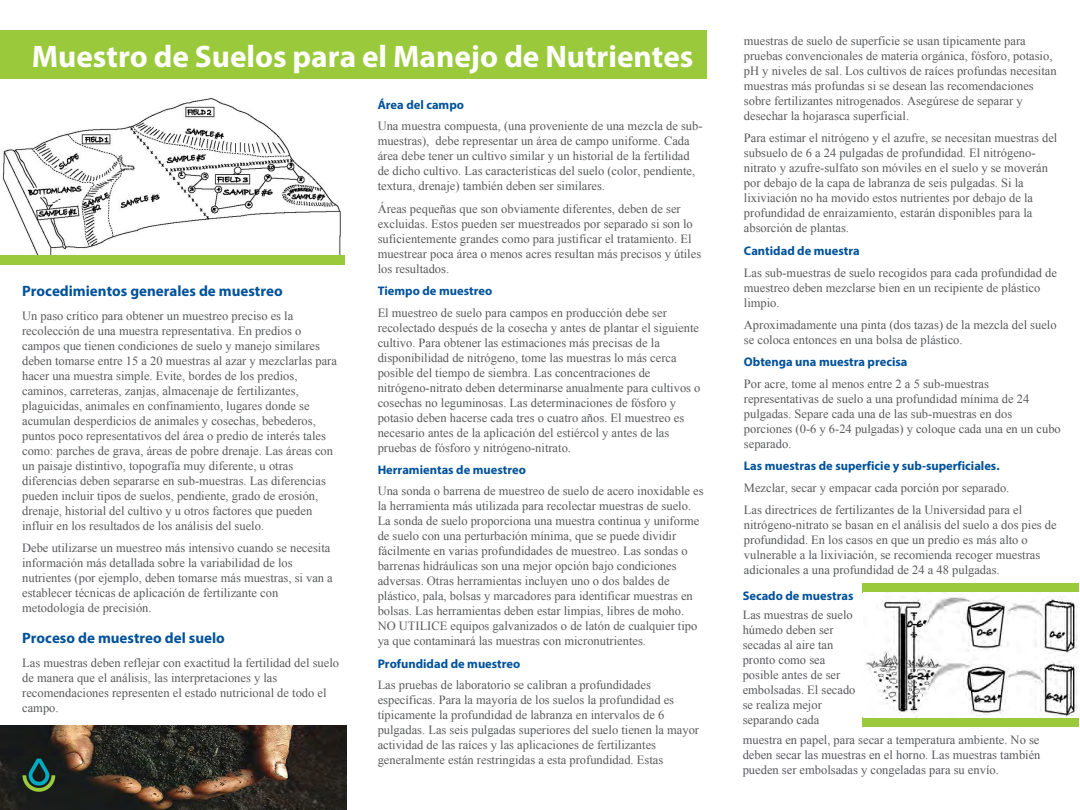
<style>
.page{position:relative;width:1080px;height:810px;background:#fff}
.page>*{position:absolute;margin:0;border:0;box-sizing:border-box;transform-origin:0 0}
.t1{font:700 31.25px "Myriad Pro";color:#fff}
.t2{font:700 15px "Myriad Pro";color:#00529b}
.t3{font:12.5px/15px "Times New Roman";color:#58595b}
.t4{font:12.5px/15px "Times New Roman";color:#57585b}
.t5{font:700 12.5px "Myriad Pro";color:#00529b}
</style>
<div class="page">
<div style="left:0;top:253px;width:345px;height:11px;background:#9aca3c"></div>
<div style="left:862px;top:584px;width:217px;height:8px;background:#9aca3c"></div>
<div style="left:862px;top:718px;width:217px;height:9px;background:#9aca3c"></div>
<div style="left:1px;top:30px;width:706px;height:49px;background:#9aca3c"></div>
<img style="left:0;top:98px;width:344px;height:157px">
<img style="left:0;top:725px;width:346px;height:84px">
<svg style="left:22px;top:759px;width:33px;height:33px"></svg>
<img style="left:865px;top:592px;width:214px;height:125px">
<h1 class="t1" style="left:32px;top:36px;width:663px">Muestro de Suelos para el Manejo de Nutrientes</h1>
<h2 class="t2" style="left:22px;top:281px;width:262px">Procedimientos generales de muestreo</h2>
<p class="t3" style="left:22px;top:308px;width:316px">Un paso crítico para obtener un muestreo preciso es la recolección de una muestra representativa. En predios o campos que tienen condiciones de suelo y manejo similares deben tomarse entre 15 a 20 muestras al azar y mezclarlas para hacer una muestra simple. Evite, bordes de los predios, caminos, carreteras, zanjas, almacenaje de fertilizantes, plaguicidas, animales en confinamiento, lugares donde se acumulan desperdicios de animales y cosechas, bebederos, puntos poco representativos del área o predio de interés tales como: parches de grava, áreas de pobre drenaje. Las áreas con un paisaje distintivo, topografía muy diferente, u otras diferencias deben separarse en sub-muestras. Las diferencias pueden incluir tipos de suelos, pendiente, grado de erosión, drenaje, historial del cultivo y u otros factores que pueden influir en los resultados de los análisis del suelo.</p>
<p class="t3" style="left:22px;top:541px;width:312px">Debe utilizarse un muestreo más intensivo cuando se necesita información más detallada sobre la variabilidad de los nutrientes (por ejemplo, deben tomarse más muestras, si van a establecer técnicas de aplicación de fertilizante con metodología de precisión.</p>
<h3 class="t2" style="left:22px;top:628px;width:204px">Proceso de muestreo del suelo</h3>
<p class="t3" style="left:22px;top:655px;width:318px">Las muestras deben reflejar con exactitud la fertilidad del suelo de manera que el análisis, las interpretaciones y las recomendaciones representen el estado nutricional de todo el campo.</p>
<h4 class="t5" style="left:378px;top:96px;width:88px">Área del campo</h4>
<p class="t3" style="left:378px;top:118px;width:326px">Una muestra compuesta, (una proveniente de una mezcla de sub&shy;muestras), debe representar un área de campo uniforme. Cada área debe tener un cultivo similar y un historial de la fertilidad de dicho cultivo. Las características del suelo (color, pendiente, textura, drenaje) también deben ser similares.</p>
<p class="t3" style="left:378px;top:201px;width:325px">Áreas pequeñas que son obviamente diferentes, deben de ser excluidas. Estos pueden ser muestreados por separado si son lo suficientemente grandes como para justificar el tratamiento. El muestrear poca área o menos acres resultan más precisos y útiles los resultados.</p>
<h5 class="t5" style="left:378px;top:283px;width:116px">Tiempo de muestreo</h5>
<p class="t3" style="left:378px;top:305px;width:324px">El muestreo de suelo para campos en producción debe ser recolectado después de la cosecha y antes de plantar el siguiente cultivo. Para obtener las estimaciones más precisas de la disponibilidad de nitrógeno, tome las muestras lo más cerca posible del tiempo de siembra. Las concentraciones de nitrógeno-nitrato deben determinarse anualmente para cultivos o cosechas no leguminosas. Las determinaciones de fósforo y potasio deben hacerse cada tres o cuatro años. El muestreo es necesario antes de la aplicación del estiércol y antes de las pruebas de fósforo y nitrógeno-nitrato.</p>
<h5 class="t5" style="left:378px;top:461px;width:150px">Herramientas de muestreo</h5>
<p class="t3" style="left:378px;top:484px;width:327px">Una sonda o barrena de muestreo de suelo de acero inoxidable es la herramienta más utilizada para recolectar muestras de suelo.<br>La sonda de suelo proporciona una muestra continua y uniforme de suelo con una perturbación mínima, que se puede dividir fácilmente en varias profundidades de muestreo. Las sondas o barrenas hidráulicas son una mejor opción bajo condiciones adversas. Otras herramientas incluyen uno o dos baldes de plástico, pala, bolsas y marcadores para identificar muestras en bolsas. Las herramientas deben estar limpias, libres de moho.<br>NO UTILICE equipos galvanizados o de latón de cualquier tipo ya que contaminará las muestras con micronutrientes.</p>
<h5 class="t5" style="left:378px;top:655px;width:144px">Profundidad de muestreo</h5>
<p class="t3" style="left:378px;top:677px;width:323px">Las pruebas de laboratorio se calibran a profundidades específicas. Para la mayoría de los suelos la profundidad es típicamente la profundidad de labranza en intervalos de 6 pulgadas. Las seis pulgadas superiores del suelo tienen la mayor actividad de las raíces y las aplicaciones de fertilizantes generalmente están restringidas a esta profundidad. Estas</p>
<p class="t3" style="left:744px;top:33px;width:314px">muestras de suelo de superficie se usan típicamente para pruebas convencionales de materia orgánica, fósforo, potasio, pH y niveles de sal. Los cultivos de raíces profundas necesitan</p>
<p class="t3" style="left:744px;top:78px;width:291px">muestras más profundas si se desean las recomendaciones sobre fertilizantes nitrogenados. Asegúrese de separar y desechar la hojarasca superficial.</p>
<p class="t3" style="left:744px;top:130px;width:315px">Para estimar el nitrógeno y el azufre, se necesitan muestras del subsuelo de 6 a 24 pulgadas de profundidad. El nitrógeno&shy;nitrato y azufre-sulfato son móviles en el suelo y se moverán por debajo de la capa de labranza de seis pulgadas. Si la lixiviación no ha movido estos nutrientes por debajo de la profundidad de enraizamiento, estarán disponibles para la absorción de plantas.</p>
<h5 class="t5" style="left:744px;top:243px;width:117px">Cantidad de muestra</h5>
<p class="t3" style="left:744px;top:265px;width:315px">Las sub-muestras de suelo recogidos para cada profundidad de muestreo deben mezclarse bien en un recipiente de plástico limpio.</p>
<p class="t3" style="left:744px;top:317px;width:314px">Aproximadamente una pinta (dos tazas) de la mezcla del suelo se coloca entonces en una bolsa de plástico.</p>
<p class="t5" style="left:744px;top:354px;width:165px">Obtenga una muestra precisa</p>
<p class="t3" style="left:744px;top:376px;width:318px">Por acre, tome al menos entre 2 a 5 sub-muestras representativas de suelo a una profundidad mínima de 24 pulgadas. Separe cada una de las sub-muestras en dos porciones (0-6 y 6-24 pulgadas) y coloque cada una en un cubo separado.</p>
<p class="t5" style="left:744px;top:458px;width:257px">Las muestras de superficie y sub-superficiales.</p>
<p class="t3" style="left:744px;top:480px;width:267px">Mezclar, secar y empacar cada porción por separado.</p>
<p class="t3" style="left:744px;top:502px;width:314px">Las directrices de fertilizantes de la Universidad para el nitrógeno-nitrato se basan en el análisis del suelo a dos pies de profundidad. En los casos en que un predio es más alto o vulnerable a la lixiviación, se recomienda recoger muestras adicionales a una profundidad de 24 a 48 pulgadas.</p>
<h5 class="t5" style="left:743px;top:588px;width:112px">Secado de muestras</h5>
<p class="t4" style="left:743px;top:608px;width:114px">Las muestras de suelo húmedo deben ser secadas al aire tan pronto como sea posible antes de ser embolsadas. El secado se realiza mejor separando cada</p>
<p class="t4" style="left:743px;top:732px;width:299px;text-align:justify">muestra en papel, para secar a temperatura ambiente. No se deben secar las muestras en el horno. Las muestras también pueden ser embolsadas y congeladas para su envío.</p>
</div>
